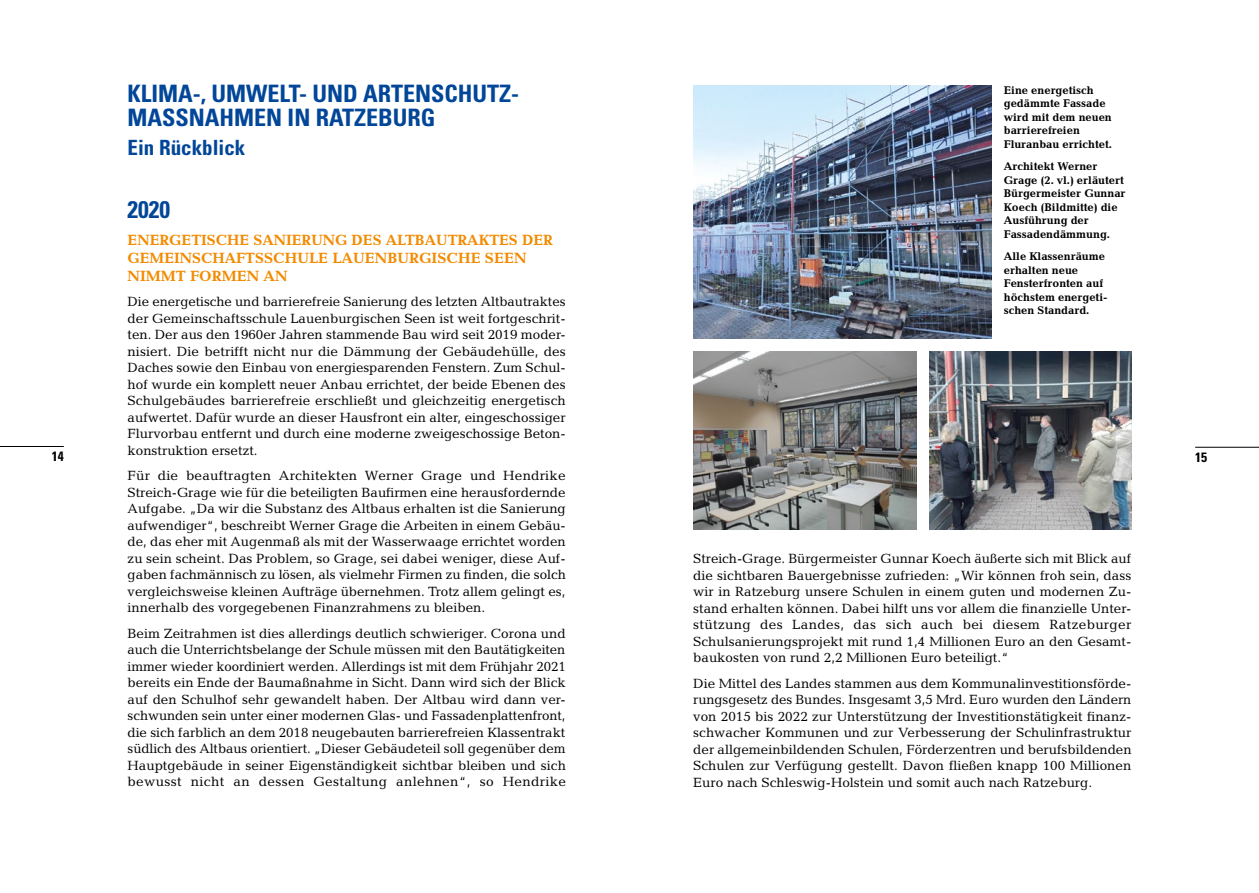
<style>
.page{position:relative;width:1259px;height:893px;background:#fff}
.page>*{position:absolute;margin:0;border:0;box-sizing:border-box;transform-origin:0 0}
.t1{font:700 condensed 24px/24px "Univers LT Std";color:#014698}
.t2{font:700 condensed 21px "Univers LT Std";color:#014698}
.t3{font:700 15px/18px "Candida";color:#f28b00}
.t4{font:13.5px/16.5px "Candida";color:#000;text-align:justify}
.t5{font:700 condensed 13.5px "Univers LT Std";color:#000}
.t6{font:700 11.25px/13.5px "Candida";color:#000}
</style>
<div class="page">
<hr style="left:0;top:446px;width:64px;height:1px;background:#000">
<hr style="left:1195px;top:447px;width:64px;height:1px;background:#000">
<img style="left:693px;top:85px;width:298px;height:254px">
<img style="left:693px;top:352px;width:223px;height:177px">
<img style="left:929px;top:352px;width:202px;height:178px">
<h1 class="t1" style="left:128px;top:82px;width:393px">KLIMA-, UMWELT- UND ARTENSCHUTZ-<br>MASSNAHMEN IN RATZEBURG</h1>
<h2 class="t2" style="left:128px;top:134px;width:119px">Ein Rückblick</h2>
<p class="t6" style="left:1003px;top:83px;width:110px">Eine energetisch gedämmte Fassade wird mit dem neuen barrierefreien<br>Fluranbau errichtet.</p>
<p class="t6" style="left:1003px;top:160px;width:123px">Architekt Werner<br>Grage (2. vl.) erläutert<br>Bürgermeister Gunnar<br>Koech (Bildmitte) die<br>Ausführung der<br>Fassadendämmung.</p>
<p class="t6" style="left:1003px;top:250px;width:105px">Alle Klassenräume erhalten neue<br>Fensterfronten auf höchstem energeti&shy;schen Standard.</p>
<h1 class="t1" style="left:128px;top:197px;width:44px">2020</h1>
<p class="t3" style="left:128px;top:231px;width:427px">ENERGETISCHE SANIERUNG DES ALTBAUTRAKTES DER<br>GEMEINSCHAFTSSCHULE LAUENBURGISCHE SEEN<br>NIMMT FORMEN AN</p>
<p class="t4" style="left:128px;top:293px;width:440px">Die energetische und barrierefreie Sanierung des letzten Altbautraktes der Gemeinschaftsschule Lauenburgischen Seen ist weit fortgeschrit&shy;ten. Der aus den 1960er Jahren stammende Bau wird seit 2019 moder&shy;nisiert. Die betrifft nicht nur die Dämmung der Gebäudehülle, des Daches sowie den Einbau von energiesparenden Fenstern. Zum Schul&shy;hof wurde ein komplett neuer Anbau errichtet, der beide Ebenen des Schulgebäudes barrierefreie erschließt und gleichzeitig energetisch aufwertet. Dafür wurde an dieser Hausfront ein alter, eingeschossiger Flurvorbau entfernt und durch eine moderne zweigeschossige Beton&shy;konstruktion ersetzt.</p>
<p class="t4" style="left:128px;top:467px;width:440px">Für die beauftragten Architekten Werner Grage und Hendrike Streich-Grage wie für die beteiligten Baufirmen eine herausfordernde Aufgabe. „Da wir die Substanz des Altbaus erhalten ist die Sanierung aufwendiger“, beschreibt Werner Grage die Arbeiten in einem Gebäu&shy;de, das eher mit Augenmaß als mit der Wasserwaage errichtet worden zu sein scheint. Das Problem, so Grage, sei dabei weniger, diese Auf&shy;gaben fachmännisch zu lösen, als vielmehr Firmen zu finden, die solch vergleichsweise kleinen Aufträge übernehmen. Trotz allem gelingt es, innerhalb des vorgegebenen Finanzrahmens zu bleiben.</p>
<p class="t4" style="left:128px;top:625px;width:440px">Beim Zeitrahmen ist dies allerdings deutlich schwieriger. Corona und auch die Unterrichtsbelange der Schule müssen mit den Bautätigkeiten immer wieder koordiniert werden. Allerdings ist mit dem Frühjahr 2021 bereits ein Ende der Baumaßnahme in Sicht. Dann wird sich der Blick auf den Schulhof sehr gewandelt haben. Der Altbau wird dann ver&shy;schwunden sein unter einer modernen Glas- und Fassadenplattenfront, die sich farblich an dem 2018 neugebauten barrierefreien Klassentrakt südlich des Altbaus orientiert. „Dieser Gebäudeteil soll gegenüber dem Hauptgebäude in seiner Eigenständigkeit sichtbar bleiben und sich bewusst nicht an dessen Gestaltung anlehnen“, so Hendrike</p>
<p class="t5" style="left:52px;top:448px;width:13px">14</p>
<p class="t5" style="left:1195px;top:449px;width:13px">15</p>
<p class="t4" style="left:693px;top:550px;width:439px">Streich-Grage. Bürgermeister Gunnar Koech äußerte sich mit Blick auf die sichtbaren Bauergebnisse zufrieden: „Wir können froh sein, dass wir in Ratzeburg unsere Schulen in einem guten und modernen Zu&shy;stand erhalten können. Dabei hilft uns vor allem die finanzielle Unter&shy;stützung des Landes, das sich auch bei diesem Ratzeburger Schulsanierungsprojekt mit rund 1,4 Millionen Euro an den Gesamt&shy;baukosten von rund 2,2 Millionen Euro beteiligt.“</p>
<p class="t4" style="left:693px;top:675px;width:440px">Die Mittel des Landes stammen aus dem Kommunalinvestitionsförde&shy;rungsgesetz des Bundes. Insgesamt 3,5 Mrd. Euro wurden den Ländern von 2015 bis 2022 zur Unterstützung der Investitionstätigkeit finanz&shy;schwacher Kommunen und zur Verbesserung der Schulinfrastruktur der allgemeinbildenden Schulen, Förderzentren und berufsbildenden Schulen zur Verfügung gestellt. Davon fließen knapp 100 Millionen Euro nach Schleswig-Holstein und somit auch nach Ratzeburg.</p>
</div>
